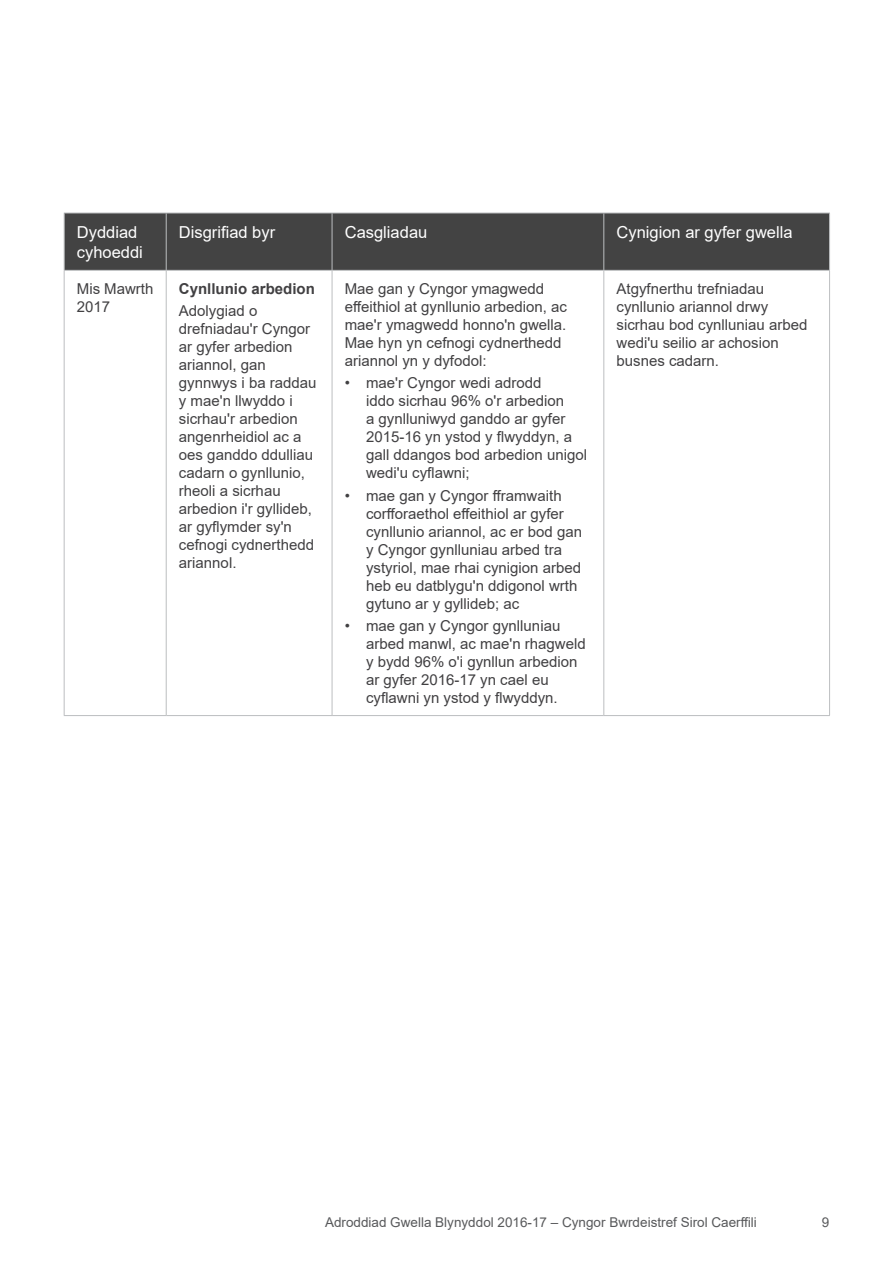
<style>
.page{position:relative;width:893px;height:1263px;background:#fff}
.page>*{position:absolute;margin:0;border:0;box-sizing:border-box;transform-origin:0 0}
.Table_header_text{font:16.5px/19.8px "Arial";color:#fff}
.Table_text{font:15px/18px "Arial";color:#414042}
.Table_bullet_text{font:15px/18px "Arial";color:#414042}
.Table_text-2{font:700 15px "Arial";color:#414042}
.t1{font:13.5px "Arial";color:#58595b}
</style>
<div class="page">
<div style="left:65px;top:214px;width:764px;height:56px;background:#434343"></div>
<hr style="left:64px;top:213px;width:102px;height:1px;background:#bcbec0">
<hr style="left:64px;top:213px;width:1px;height:57px;background:#bcbec0">
<hr style="left:166px;top:213px;width:166px;height:1px;background:#bcbec0">
<hr style="left:166px;top:213px;width:1px;height:57px;background:#bcbec0">
<hr style="left:332px;top:213px;width:272px;height:1px;background:#bcbec0">
<hr style="left:332px;top:213px;width:1px;height:57px;background:#bcbec0">
<hr style="left:604px;top:213px;width:226px;height:1px;background:#bcbec0">
<hr style="left:603px;top:213px;width:1px;height:57px;background:#bcbec0">
<hr style="left:829px;top:213px;width:1px;height:57px;background:#bcbec0">
<hr style="left:64px;top:270px;width:102px;height:1px;background:#bcbec0">
<hr style="left:64px;top:271px;width:1px;height:444px;background:#bcbec0">
<hr style="left:166px;top:270px;width:166px;height:1px;background:#bcbec0">
<hr style="left:166px;top:271px;width:1px;height:444px;background:#bcbec0">
<hr style="left:332px;top:270px;width:272px;height:1px;background:#bcbec0">
<hr style="left:332px;top:271px;width:1px;height:444px;background:#bcbec0">
<hr style="left:604px;top:270px;width:226px;height:1px;background:#bcbec0">
<hr style="left:603px;top:271px;width:1px;height:444px;background:#bcbec0">
<hr style="left:829px;top:271px;width:1px;height:444px;background:#bcbec0">
<hr style="left:64px;top:715px;width:102px;height:1px;background:#bcbec0">
<hr style="left:166px;top:715px;width:166px;height:1px;background:#bcbec0">
<hr style="left:332px;top:715px;width:272px;height:1px;background:#bcbec0">
<hr style="left:604px;top:715px;width:226px;height:1px;background:#bcbec0">
<p class="Table_header_text" style="left:77px;top:222px;width:68px">Dyddiad cyhoeddi</p>
<p class="Table_header_text" style="left:179px;top:222px;width:98px">Disgrifiad byr</p>
<p class="Table_header_text" style="left:345px;top:222px;width:84px">Casgliadau</p>
<p class="Table_header_text" style="left:617px;top:222px;width:178px">Cynigion ar gyfer gwella</p>
<p class="Table_text" style="left:77px;top:280px;width:78px">Mis Mawrth<br>2017</p>
<p class="Table_text-2" style="left:179px;top:278px;width:137px">Cynllunio arbedion</p>
<p class="Table_text" style="left:345px;top:280px;width:224px">Mae gan y Cyngor ymagwedd effeithiol at gynllunio arbedion, ac mae'r ymagwedd honno'n gwella.<br>Mae hyn yn cefnogi cydnerthedd ariannol yn y dyfodol:</p>
<p class="Table_bullet_text" style="left:366px;top:374px;width:222px;text-indent:-21px">• mae'r Cyngor wedi adrodd<br>iddo sicrhau 96% o'r arbedion<br>a gynlluniwyd ganddo ar gyfer<br>2015-16 yn ystod y flwyddyn, a gall ddangos bod arbedion unigol wedi'u cyflawni;</p>
<p class="Table_bullet_text" style="left:366px;top:486px;width:217px;text-indent:-21px">• mae gan y Cyngor fframwaith corfforaethol effeithiol ar gyfer cynllunio ariannol, ac er bod gan y Cyngor gynlluniau arbed tra ystyriol, mae rhai cynigion arbed heb eu datblygu'n ddigonol wrth gytuno ar y gyllideb; ac</p>
<p class="Table_bullet_text" style="left:366px;top:616px;width:221px;text-indent:-21px">• mae gan y Cyngor gynlluniau arbed manwl, ac mae'n rhagweld y bydd 96% o'i gynllun arbedion ar gyfer 2016-17 yn cael eu cyflawni yn ystod y flwyddyn.</p>
<p class="Table_text" style="left:617px;top:280px;width:192px">Atgyfnerthu trefniadau cynllunio ariannol drwy sicrhau bod cynlluniau arbed wedi'u seilio ar achosion busnes cadarn.</p>
<p class="Table_text" style="left:179px;top:302px;width:139px">Adolygiad o drefniadau'r Cyngor ar gyfer arbedion ariannol, gan gynnwys i ba raddau y mae'n llwyddo i sicrhau'r arbedion angenrheidiol ac a oes ganddo ddulliau cadarn o gynllunio, rheoli a sicrhau arbedion i'r gyllideb, ar gyflymder sy'n cefnogi cydnerthedd ariannol.</p>
<p class="t1" style="left:325px;top:1213px;width:433px">Adroddiad Gwella Blynyddol 2016-17 – Cyngor Bwrdeistref Sirol Caerffili</p>
<p class="t1" style="left:822px;top:1213px;width:9px">9</p>
</div>
